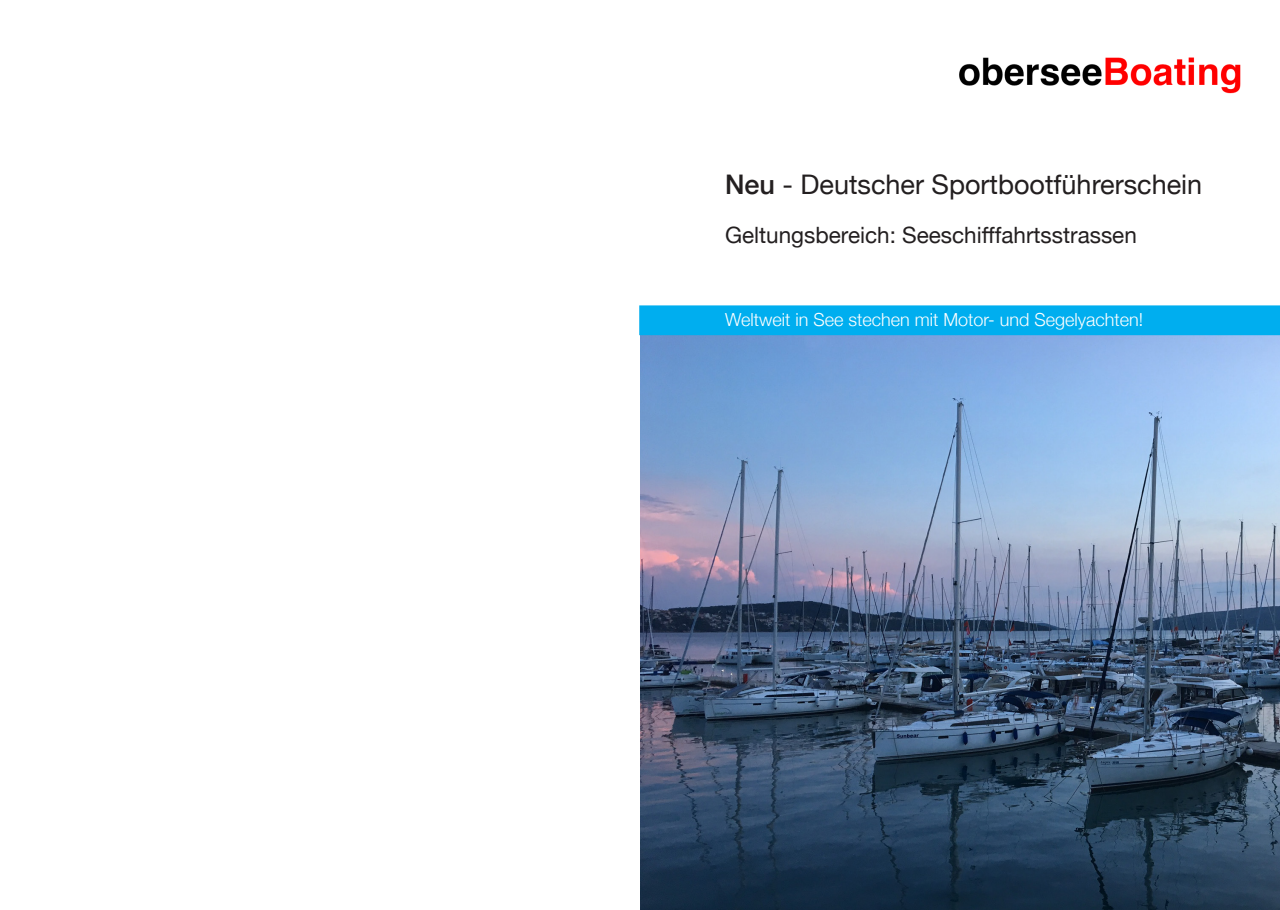
<style>
.page{position:relative;width:1280px;height:910px;background:#fff}
.page>*{position:absolute;margin:0;border:0;box-sizing:border-box;transform-origin:0 0}
.t1{font:27px "Helvetica Neue";color:#231f20}
.t2{font:22.5px "Helvetica Neue";color:#231f20}
.t3{font:300 18px "Helvetica Neue";color:#fff}
.s1{font-weight:500}
</style>
<div class="page">
<img style="left:640px;top:335px;width:640px;height:575px">
<div style="left:640px;top:306px;width:639px;height:28px;background:#00aeef"></div>
<div style="left:639px;top:305px;width:641px;height:30px;border:2px solid #00aeef"></div>
<img style="left:959px;top:57px;width:282px;height:37px">
<p class="t1" style="left:725px;top:165px;width:479px"><span class="s1">Neu</span> - Deutscher Sportbootführerschein</p>
<p class="t2" style="left:725px;top:219px;width:413px">Geltungsbereich: Seeschifffahrtsstrassen</p>
<p class="t3" style="left:725px;top:305px;width:420px">Weltweit in See stechen mit Motor- und Segelyachten!</p>
</div>
